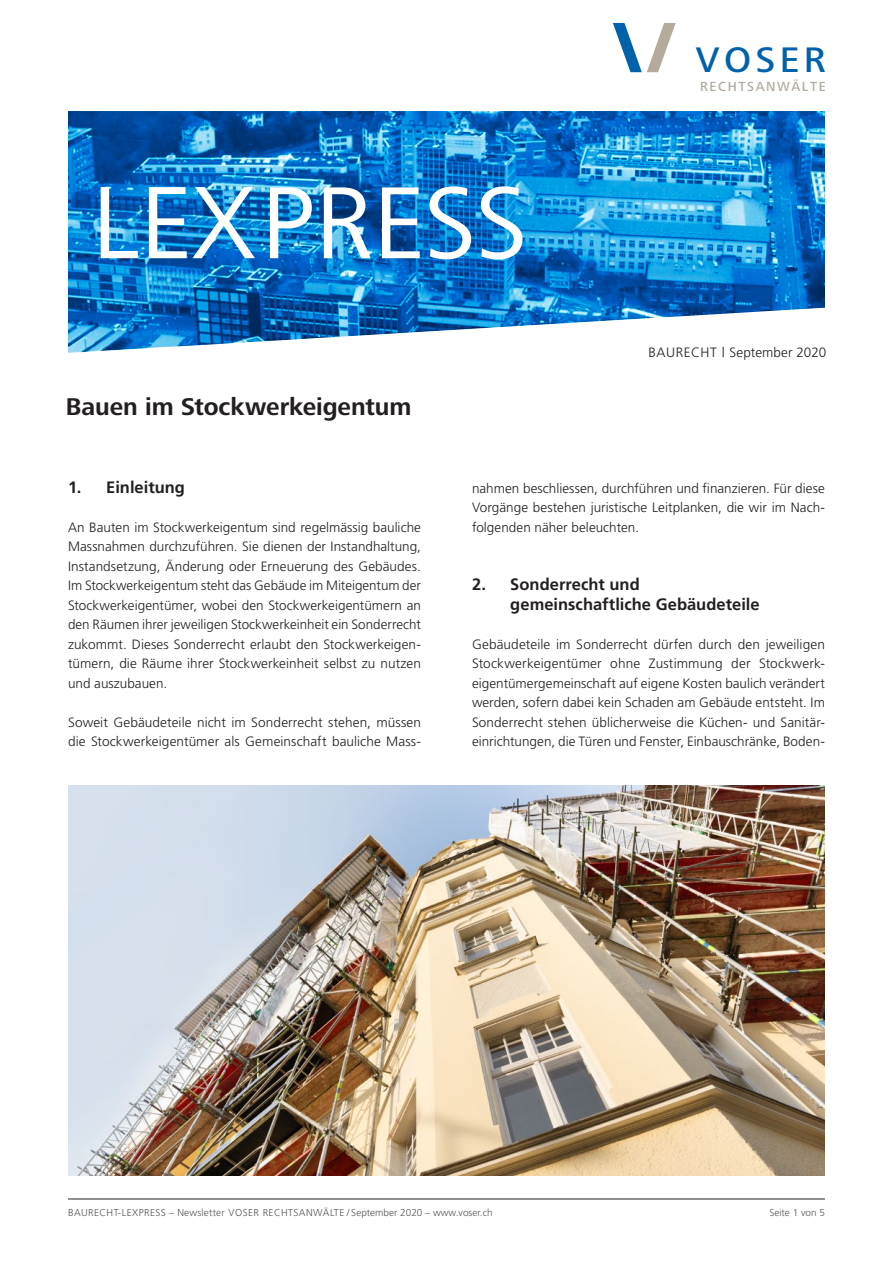
<style>
.page{position:relative;width:893px;height:1263px;background:#fff}
.page>*{position:absolute;margin:0;border:0;box-sizing:border-box;transform-origin:0 0}
.t1{font:106.05px "Frutiger Next LT";color:#fff}
.t2{font:500 36.75px "Frutiger Next LT";letter-spacing:.12em;color:#0161aa}
.t3{font:700 25.2px "Frutiger Next LT";letter-spacing:-.005em;color:#231f20}
.t4{font:700 16.5px/19.5px "Frutiger";color:#231f20}
.t5{font:500 13.65px "Frutiger Next LT";letter-spacing:.12em;color:#b1a99c}
.t6{font:300 13.5px/19.5px "Frutiger";letter-spacing:.005em;color:#231f20;text-align:justify}
.t7{font:300 10.05px "Frutiger";letter-spacing:.04em;color:#57585a}
.t8{font:300 10.05px "Frutiger";color:#57585a}
.s1{font-size:106.65px}
</style>
<div class="page">
<svg style="left:68px;top:112px;width:757px;height:196px;background:#107bc7"></svg>
<svg style="left:68px;top:308px;width:751px;height:45px"></svg>
<svg style="left:613px;top:23px;width:63px;height:49px"></svg>
<div style="left:566px;top:347px;width:260px;height:10px;background:#fff"></div>
<img style="left:68px;top:785px;width:757px;height:390px">
<hr style="left:68px;top:1199px;width:757px;height:1px;background:#231f20">
<h1 class="t1" style="left:92px;top:164px;width:437px"><span class="s1">LEX</span>PRESS</h1>
<h3 class="t3" style="left:66px;top:392px;width:347px">Bauen im Stockwerkeigentum</h3>
<h2 class="t2" style="left:696px;top:40px;width:132px">VOSER</h2>
<p class="t5" style="left:700px;top:79px;width:127px">RECHTSANWÄLTE</p>
<p class="t6" style="left:649px;top:343px;width:179px">BAURECHT | September 2020</p>
<p class="t4" style="left:68px;top:477px;width:118px">1. Einleitung</p>
<p class="t6" style="left:68px;top:517px;width:354px">An Bauten im Stockwerkeigentum sind regelmässig bauliche Massnahmen durchzuführen. Sie dienen der Instandhaltung, Instandsetzung, Änderung oder Erneuerung des Gebäudes.<br>Im Stockwerkeigentum steht das Gebäude im Miteigentum der Stockwerkeigentümer, wobei den Stockwerkeigentümern an den Räumen ihrer jeweiligen Stockwerkeinheit ein Sonderrecht zukommt. Dieses Sonderrecht erlaubt den Stockwerkeigen&shy;tümern, die Räume ihrer Stockwerkeinheit selbst zu nutzen und auszubauen.</p>
<p class="t6" style="left:68px;top:712px;width:354px">Soweit Gebäudeteile nicht im Sonderrecht stehen, müssen die Stockwerkeigentümer als Gemeinschaft bauliche Mass-</p>
<p class="t6" style="left:472px;top:478px;width:354px">nahmen beschliessen, durchführen und finanzieren. Für diese Vorgänge bestehen juristische Leitplanken, die wir im Nach&shy;folgenden näher beleuchten.</p>
<p class="t4" style="left:510px;top:575px;width:251px;text-indent:-38px">2. Sonderrecht und gemeinschaftliche Gebäudeteile</p>
<p class="t6" style="left:472px;top:634px;width:354px">Gebäudeteile im Sonderrecht dürfen durch den jeweiligen Stockwerkeigentümer ohne Zustimmung der Stockwerk&shy;eigentümergemeinschaft auf eigene Kosten baulich verändert werden, sofern dabei kein Schaden am Gebäude entsteht. Im Sonderrecht stehen üblicherweise die Küchen- und Sanitär&shy;einrichtungen, die Türen und Fenster, Einbauschränke, Boden-</p>
<p class="t7" style="left:68px;top:1206px;width:426px">BAURECHT-LEXPRESS – Newsletter VOSER RECHTSANWÄLTE / September 2020 – www.voser.ch</p>
<p class="t8" style="left:769px;top:1206px;width:57px">Seite 1 von 5</p>
</div>
